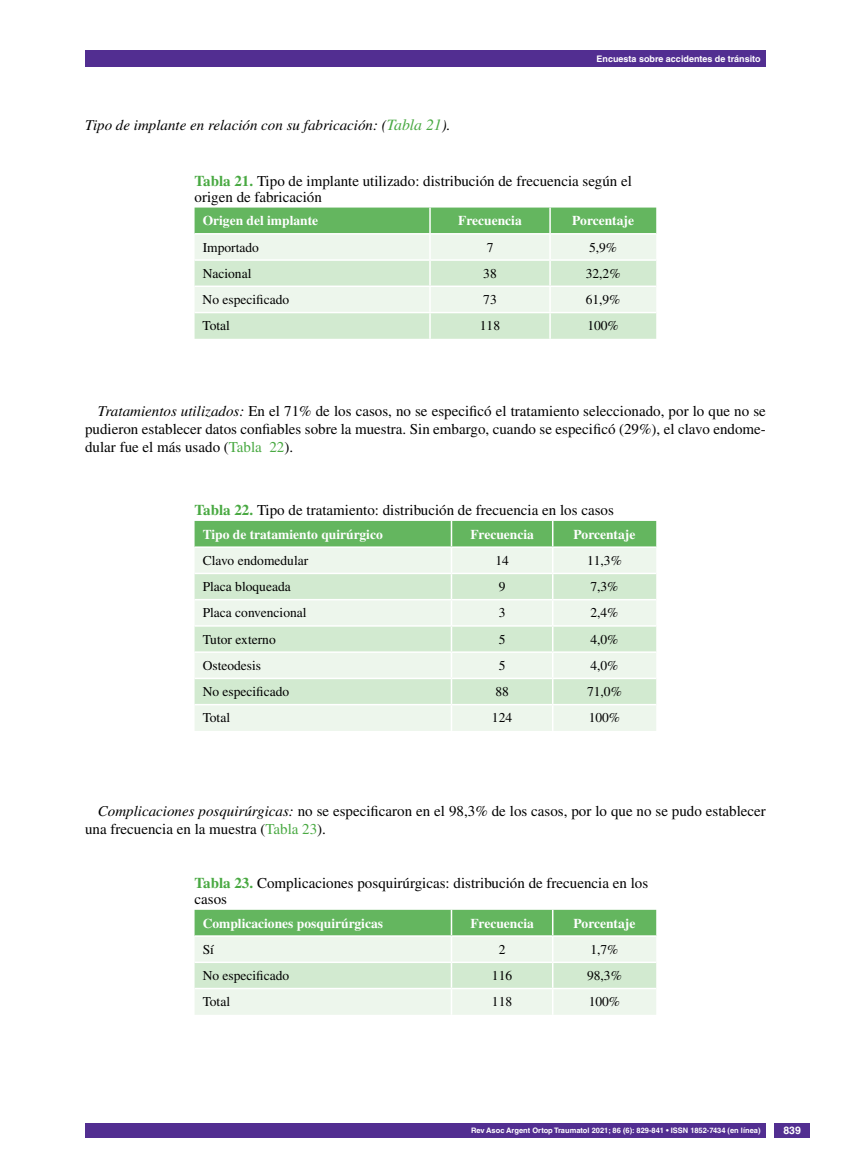
<style>
.page{position:relative;width:851px;height:1170px;background:#fff}
.page>*{position:absolute;margin:0;border:0;box-sizing:border-box;transform-origin:0 0}
.t1{font:15px/18px "Times LT Std";color:#000}
.t2{font:italic 15px "Times LT Std";color:#000}
.t3{font:13.5px "Times LT Std";color:#000}
.t4{font:700 13.5px "Times LT Std";color:#fff}
.t5{font:700 10.5px "Helvetica LT Std";color:#fff}
.t6{font:700 9px "Helvetica LT Std";color:#fff}
.t7{font:700 7.5px "Helvetica LT Std";color:#fff}
.s1{font-size:15.75px;color:#49a942}
.s2{font-weight:700;color:#49a942}
.s3{font-style:italic}
.s4{color:#49a942}
</style>
<div class="page">
<div style="left:85px;top:50px;width:680px;height:17px;background:#522e91"></div>
<div style="left:85px;top:1123px;width:680px;height:14px;background:#522e91"></div>
<div style="left:774px;top:1123px;width:35px;height:14px;background:#522e91"></div>
<svg style="left:194px;top:207px;width:462px;height:132px;background:#c9e5c7"></svg>
<svg style="left:194px;top:521px;width:462px;height:209px;background:#d4ead2"></svg>
<svg style="left:194px;top:909px;width:462px;height:105px;background:#c6e4c4"></svg>
<p class="t2" style="left:85px;top:117px;width:367px">Tipo de implante en relación con su fabricación: (<span class="s1">Tabla 21</span>).</p>
<p class="t6" style="left:596px;top:53px;width:165px">Encuesta sobre accidentes de tránsito</p>
<p class="t1" style="left:194px;top:173px;width:439px;line-height:15.5px"><span class="s2">Tabla 21.</span> Tipo de implante utilizado: distribución de frecuencia según el origen de fabricación</p>
<p class="t4" style="left:203px;top:213px;width:117px">Origen del implante</p>
<p class="t4" style="left:458px;top:213px;width:65px">Frecuencia</p>
<p class="t4" style="left:572px;top:213px;width:63px">Porcentaje</p>
<p class="t3" style="left:203px;top:239px;width:58px">Importado</p>
<p class="t3" style="left:486px;top:239px;width:8px">7</p>
<p class="t3" style="left:589px;top:239px;width:30px">5,9%</p>
<p class="t3" style="left:203px;top:266px;width:50px">Nacional</p>
<p class="t3" style="left:483px;top:266px;width:15px">38</p>
<p class="t3" style="left:585px;top:266px;width:36px">32,2%</p>
<p class="t3" style="left:203px;top:292px;width:88px">No especificado</p>
<p class="t3" style="left:483px;top:292px;width:15px">73</p>
<p class="t3" style="left:585px;top:292px;width:36px">61,9%</p>
<p class="t3" style="left:202px;top:318px;width:29px">Total</p>
<p class="t3" style="left:480px;top:318px;width:22px">118</p>
<p class="t3" style="left:587px;top:318px;width:33px">100%</p>
<p class="t1" style="left:85px;top:402px;width:682px;text-align:justify;text-indent:13px"><span class="s3">Tratamientos utilizados:</span> En el 71% de los casos, no se especificó el tratamiento seleccionado, por lo que no se pudieron establecer datos confiables sobre la muestra. Sin embargo, cuando se especificó (29%), el clavo endome&shy;dular fue el más usado (<span class="s4">Tabla 22</span>).</p>
<p class="t1" style="left:194px;top:501px;width:420px"><span class="s2">Tabla 22.</span> Tipo de tratamiento: distribución de frecuencia en los casos</p>
<p class="t4" style="left:203px;top:526px;width:181px">Tipo de tratamiento quirúrgico</p>
<p class="t4" style="left:470px;top:526px;width:65px">Frecuencia</p>
<p class="t4" style="left:573px;top:526px;width:63px">Porcentaje</p>
<p class="t3" style="left:203px;top:552px;width:107px">Clavo endomedular</p>
<p class="t3" style="left:495px;top:552px;width:15px">14</p>
<p class="t3" style="left:587px;top:552px;width:36px">11,3%</p>
<p class="t3" style="left:203px;top:579px;width:90px">Placa bloqueada</p>
<p class="t3" style="left:498px;top:579px;width:8px">9</p>
<p class="t3" style="left:590px;top:579px;width:30px">7,3%</p>
<p class="t3" style="left:203px;top:605px;width:105px">Placa convencional</p>
<p class="t3" style="left:498px;top:605px;width:8px">3</p>
<p class="t3" style="left:590px;top:605px;width:30px">2,4%</p>
<p class="t3" style="left:203px;top:631px;width:75px">Tutor externo</p>
<p class="t3" style="left:498px;top:631px;width:8px">5</p>
<p class="t3" style="left:590px;top:631px;width:30px">4,0%</p>
<p class="t3" style="left:203px;top:657px;width:60px">Osteodesis</p>
<p class="t3" style="left:498px;top:657px;width:8px">5</p>
<p class="t3" style="left:590px;top:657px;width:30px">4,0%</p>
<p class="t3" style="left:203px;top:684px;width:88px">No especificado</p>
<p class="t3" style="left:495px;top:684px;width:15px">88</p>
<p class="t3" style="left:587px;top:684px;width:36px">71,0%</p>
<p class="t3" style="left:203px;top:710px;width:29px">Total</p>
<p class="t3" style="left:492px;top:710px;width:22px">124</p>
<p class="t3" style="left:588px;top:710px;width:33px">100%</p>
<p class="t1" style="left:85px;top:802px;width:682px;text-indent:13px"><span class="s3">Complicaciones posquirúrgicas:</span> no se especificaron en el 98,3% de los casos, por lo que no se pudo establecer una frecuencia en la muestra (<span class="s4">Tabla 23</span>).</p>
<p class="t1" style="left:194px;top:875px;width:455px;line-height:15.5px"><span class="s2">Tabla 23.</span> Complicaciones posquirúrgicas: distribución de frecuencia en los casos</p>
<p class="t4" style="left:203px;top:914px;width:182px">Complicaciones posquirúrgicas</p>
<p class="t4" style="left:470px;top:914px;width:65px">Frecuencia</p>
<p class="t4" style="left:573px;top:914px;width:63px">Porcentaje</p>
<p class="t3" style="left:203px;top:941px;width:13px">Sí</p>
<p class="t3" style="left:498px;top:941px;width:8px">2</p>
<p class="t3" style="left:590px;top:941px;width:30px">1,7%</p>
<p class="t3" style="left:203px;top:967px;width:88px">No especificado</p>
<p class="t3" style="left:492px;top:967px;width:22px">116</p>
<p class="t3" style="left:587px;top:967px;width:36px">98,3%</p>
<p class="t3" style="left:203px;top:994px;width:29px">Total</p>
<p class="t3" style="left:492px;top:994px;width:22px">118</p>
<p class="t3" style="left:588px;top:994px;width:33px">100%</p>
<p class="t7" style="left:471px;top:1125px;width:291px">Rev Asoc Argent Ortop Traumatol 2021; 86 (6): 829-841 • ISSN 1852-7434 (en línea)</p>
<p class="t5" style="left:783px;top:1124px;width:19px">839</p>
</div>
